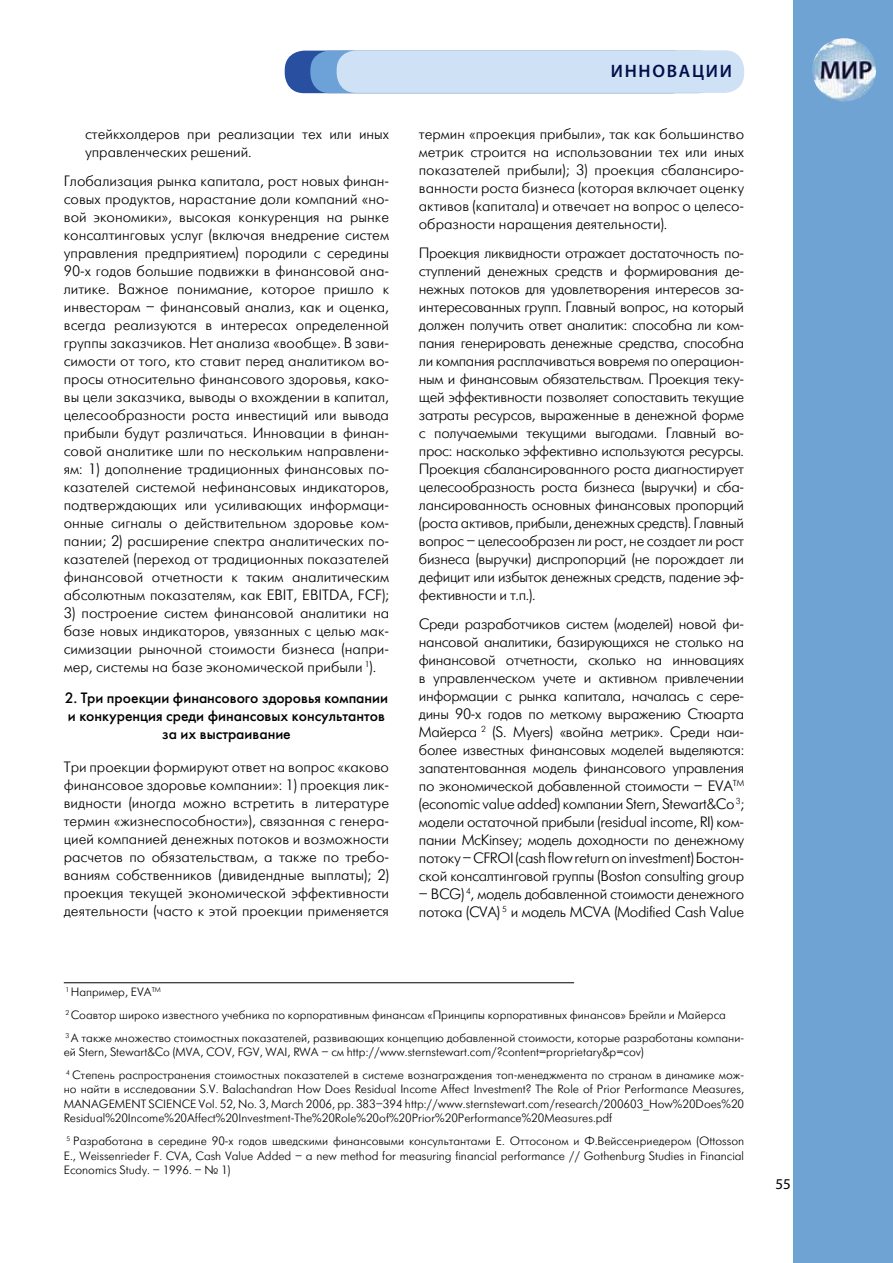
<style>
.page{position:relative;width:893px;height:1263px;background:#fff}
.page>*{position:absolute;margin:0;border:0;box-sizing:border-box;transform-origin:0 0}
.t1{font:600 18px "Myriad Pro";letter-spacing:.095em;color:#000f4c}
.t2{font:15px/18px "Futuris Light C";color:#000;text-align:justify}
.t3{font:15px/18px "Futuris C";color:#000;text-align:center}
.t4{font:15px/18px "Futuris Light C";letter-spacing:-.02em;color:#000}
.t5{font:15px "Myriad Pro";color:#000}
.t6{font:12px/14.4px "Futuris Light C";color:#000}
</style>
<div class="page">
<div style="left:794px;top:0;width:99px;height:1263px;background:#6ea3d4"></div>
<div style="left:285px;top:51px;width:407px;height:42px;background:#294fa1;border-radius:19px"></div>
<div style="left:310px;top:51px;width:408px;height:42px;background:#6ca2d7;border-radius:19px"></div>
<div style="left:337px;top:50px;width:407px;height:43px;background:#cfe1f4;border-radius:19px"></div>
<img style="left:812px;top:38px;width:64px;height:64px;border-radius:32px">
<hr style="left:64px;top:982px;width:510px;height:1px;background:#000">
<p class="t2" style="left:85px;top:125px;width:306px">стейкхолдеров при реализации тех или иных управленческих решений.</p>
<p class="t2" style="left:64px;top:172px;width:327px">Глобализация рынка капитала, рост новых финан&shy;совых продуктов, нарастание доли компаний «но&shy;вой экономики», высокая конкуренция на рынке консалтинговых услуг (включая внедрение систем управления предприятием) породили с середины 90-х годов большие подвижки в финансовой ана&shy;литике. Важное понимание, которое пришло к инвесторам – финансовый анализ, как и оценка, всегда реализуются в интересах определенной группы заказчиков. Нет анализа «вообще». В зави&shy;симости от того, кто ставит перед аналитиком во&shy;просы относительно финансового здоровья, како&shy;вы цели заказчика, выводы о вхождении в капитал, целесообразности роста инвестиций или вывода прибыли будут различаться. Инновации в финан&shy;совой аналитике шли по нескольким направлени&shy;ям: 1) дополнение традиционных финансовых по&shy;казателей системой нефинансовых индикаторов, подтверждающих или усиливающих информаци&shy;онные сигналы о действительном здоровье ком&shy;пании; 2) расширение спектра аналитических по&shy;казателей (переход от традиционных показателей финансовой отчетности к таким аналитическим абсолютным показателям, как EBIT, EBITDA, FCF);</p>
<p class="t2" style="left:64px;top:604px;width:327px">3) построение систем финансовой аналитики на базе новых индикаторов, увязанных с целью мак&shy;симизации рыночной стоимости бизнеса (напри&shy;мер, системы на базе экономической прибыли <sup>1</sup>).</p>
<p class="t3" style="left:65px;top:688px;width:325px">2. Три проекции финансового здоровья компании и конкуренция среди финансовых консультантов за их выстраивание</p>
<p class="t2" style="left:64px;top:758px;width:327px">Три проекции формируют ответ на вопрос «каково финансовое здоровье компании»: 1) проекция лик&shy;видности (иногда можно встретить в литературе термин «жизнеспособности»), связанная с генера&shy;цией компанией денежных потоков и возможности расчетов по обязательствам, а также по требо&shy;ваниям собственников (дивидендные выплаты); 2) проекция текущей экономической эффективности деятельности (часто к этой проекции применяется</p>
<p class="t1" style="left:611px;top:59px;width:122px">инновации</p>
<p class="t2" style="left:419px;top:125px;width:327px">термин «проекция прибыли», так как большинство метрик строится на использовании тех или иных показателей прибыли); 3) проекция сбалансиро&shy;ванности роста бизнеса (которая включает оценку активов (капитала) и отвечает на вопрос о целесо&shy;образности наращения деятельности).</p>
<p class="t2" style="left:419px;top:244px;width:327px">Проекция ликвидности отражает достаточность по&shy;ступлений денежных средств и формирования де&shy;нежных потоков для удовлетворения интересов за&shy;интересованных групп. Главный вопрос, на который должен получить ответ аналитик: способна ли ком&shy;пания генерировать денежные средства, способна ли компания расплачиваться вовремя по операцион&shy;ным и финансовым обязательствам. Проекция теку&shy;щей эффективности позволяет сопоставить текущие затраты ресурсов, выраженные в денежной форме с получаемыми текущими выгодами. Главный во&shy;прос: насколько эффективно используются ресурсы.<br>Проекция сбалансированного роста диагностирует целесообразность роста бизнеса (выручки) и сба&shy;лансированность основных финансовых пропорций (роста активов, прибыли, денежных средств). Главный вопрос – целесообразен ли рост, не создает ли рост бизнеса (выручки) диспропорций (не порождает ли дефицит или избыток денежных средств, падение эф&shy;фективности и т.п.).</p>
<p class="t2" style="left:419px;top:615px;width:327px">Среди разработчиков систем (моделей) новой фи&shy;нансовой аналитики, базирующихся не столько на финансовой отчетности, сколько на инновациях в управленческом учете и активном привлечении информации с рынка капитала, началась с сере&shy;дины 90-х годов по меткому выражению Стюарта Майерса <sup>2</sup> (S. Myers) «война метрик». Среди наи&shy;более известных финансовых моделей выделяются: запатентованная модель финансового управления по экономической добавленной стоимости – EVA<sup>ТМ </sup>(еconomic value added) компании Stern, Stewart&amp;Со <sup>3</sup>; модели остаточной прибыли (residual income, RI) ком&shy;пании McKinsey; модель доходности по денежному потоку – CFROI (cash flow return on investment) Бостон&shy;ской консалтинговой группы (Boston consulting group</p>
<p class="t4" style="left:419px;top:885px;width:327px">– BCG) <sup>4</sup>, модель добавленной стоимости денежного потока (CVA) <sup>5</sup> и модель MCVA (Modified Cash Value</p>
<p class="t6" style="left:65px;top:981px;width:680px;line-height:23px"><sup>1</sup> Например, EVA<sup>ТМ<br>2</sup> Соавтор широко известного учебника по корпоративным финансам «Принципы корпоративных финансов» Брейли и Майерса<br><sup>3</sup> А также множество стоимостных показателей, развивающих концепцию добавленной стоимости, которые разработаны компани-</p>
<p class="t6" style="left:64px;top:1041px;width:682px;line-height:23px">ей Stern, Stewart&amp;Со (MVA, COV, FGV, WAI, RWA – см http://www.sternstewart.com/?content=proprietary&amp;p=cov)<br><sup>4</sup> Степень распространения стоимостных показателей в системе вознаграждения топ-менеджмента по странам в динамике мож-</p>
<p class="t6" style="left:64px;top:1082px;width:682px;text-align:justify">но найти в исследовании S.V. Balachandran How Does Residual Income Affect Investment? The Role of Prior Performance Measures, MANAGEMENT SCIENCE Vol. 52, No. 3, March 2006, pp. 383–394 http://www.sternstewart.com/research/200603_How%20Does%20<br>Residual%20Income%20Affect%20Investment-The%20Role%20of%20Prior%20Performance%20Measures.pdf</p>
<p class="t6" style="left:64px;top:1134px;width:682px;text-align:justify"><sup>5</sup> Разработана в середине 90-х годов шведскими финансовыми консультантами Е. Оттосоном и Ф.Вейссенриедером (Ottosson E., Weissenrieder F. CVA, Cash Value Added – a new method for measuring financial performance // Gothenburg Studies in Financial Economics Study. – 1996. – № 1)</p>
<p class="t5" style="left:775px;top:1175px;width:17px">55</p>
</div>
